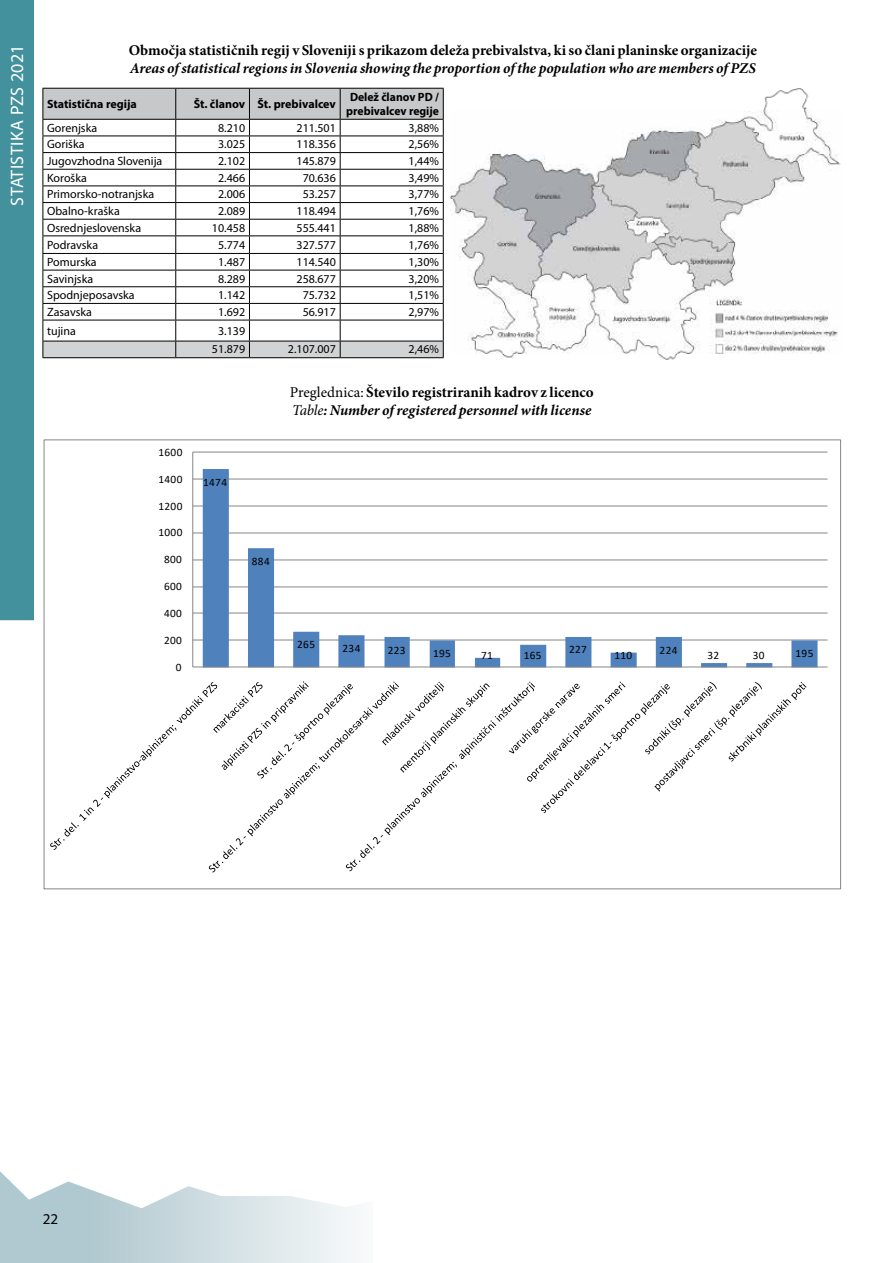
<style>
.page{position:relative;width:893px;height:1263px;background:#fff}
.page>*{position:absolute;margin:0;border:0;box-sizing:border-box;transform-origin:0 0}
.t1{font:18px "Myriad Pro";letter-spacing:.02em;color:#fff}
.t2{font:italic 700 15px/18px "Minion Pro";letter-spacing:-.005em;color:#000}
.t3{font:700 15px "Minion Pro";color:#000}
.t4{font:15px "Myriad Pro";color:#000}
.t5{font:12px/18.9px "Myriad Pro";color:#000;text-align:center}
.t6{font:700 12px/14.4px "Myriad Pro";color:#000;text-align:center}
.t7{font:11.25px "Calibri";letter-spacing:.03em;color:#000}
.s1{font-weight:400;font-style:normal}
.s2{font-style:normal}
.s3{font-weight:400}
</style>
<div class="page">
<svg style="left:0;top:1171px;width:354px;height:92px"></svg>
<div style="left:0;top:0;width:34px;height:620px;background:#43919c"></div>
<svg style="left:43px;top:88px;width:401px;height:269px"></svg>
<hr style="left:43px;top:357px;width:133px;height:1px;background:#000">
<hr style="left:176px;top:357px;width:73px;height:1px;background:#000">
<hr style="left:249px;top:357px;width:91px;height:1px;background:#000">
<hr style="left:340px;top:357px;width:104px;height:1px;background:#000">
<img style="left:451px;top:88px;width:390px;height:272px">
<hr style="left:193px;top:639px;width:634px;height:1px;background:#868686">
<hr style="left:193px;top:613px;width:634px;height:1px;background:#868686">
<hr style="left:193px;top:586px;width:634px;height:1px;background:#868686">
<hr style="left:193px;top:559px;width:634px;height:1px;background:#868686">
<hr style="left:193px;top:532px;width:634px;height:1px;background:#868686">
<hr style="left:193px;top:506px;width:634px;height:1px;background:#868686">
<hr style="left:193px;top:479px;width:634px;height:1px;background:#868686">
<hr style="left:193px;top:452px;width:634px;height:1px;background:#868686">
<svg style="left:203px;top:469px;width:614px;height:197px"></svg>
<hr style="left:192px;top:452px;width:1px;height:215px;background:#868686">
<hr style="left:193px;top:666px;width:634px;height:1px;background:#868686">
<svg style="left:50px;top:681px;width:757px;height:192px"></svg>
<h1 class="t1" style="left:6px;top:206px;width:163px;rotate:-90deg">STATISTIKA PZS 2021</h1>
<p class="t3" style="left:129px;top:40px;width:630px">Območja statističnih regij v Sloveniji s prikazom deleža prebivalstva, ki so člani planinske organizacije</p>
<p class="t2" style="left:130px;top:59px;width:627px">Areas of statistical regions in Slovenia showing the proportion of the population who are members of PZS</p>
<p class="t6" style="left:47px;top:96px;width:91px">Statistična regija</p>
<p class="t6" style="left:194px;top:96px;width:144px">Št. članov Št. prebivalcev</p>
<p class="t6" style="left:346px;top:89px;width:94px">Delež članov PD / prebivalcev regije</p>
<p class="t5" style="left:47px;top:118px;width:52px">Gorenjska</p>
<p class="t5" style="left:218px;top:118px;width:29px">8.210</p>
<p class="t5" style="left:296px;top:118px;width:41px">211.501</p>
<p class="t5" style="left:409px;top:118px;width:32px">3,88%</p>
<p class="t5" style="left:47px;top:135px;width:39px">Goriška</p>
<p class="t5" style="left:218px;top:135px;width:29px">3.025</p>
<p class="t5" style="left:296px;top:135px;width:41px">118.356</p>
<p class="t5" style="left:409px;top:135px;width:32px">2,56%</p>
<p class="t5" style="left:47px;top:151px;width:117px">Jugovzhodna Slovenija</p>
<p class="t5" style="left:218px;top:151px;width:29px">2.102</p>
<p class="t5" style="left:296px;top:151px;width:41px">145.879</p>
<p class="t5" style="left:409px;top:151px;width:32px">1,44%</p>
<p class="t5" style="left:47px;top:168px;width:41px">Koroška</p>
<p class="t5" style="left:218px;top:168px;width:29px">2.466</p>
<p class="t5" style="left:303px;top:168px;width:35px">70.636</p>
<p class="t5" style="left:409px;top:168px;width:32px">3,49%</p>
<p class="t5" style="left:47px;top:185px;width:109px">Primorsko-notranjska</p>
<p class="t5" style="left:218px;top:185px;width:29px">2.006</p>
<p class="t5" style="left:303px;top:185px;width:35px">53.257</p>
<p class="t5" style="left:409px;top:185px;width:32px">3,77%</p>
<p class="t5" style="left:47px;top:201px;width:74px">Obalno-kraška</p>
<p class="t5" style="left:218px;top:201px;width:29px">2.089</p>
<p class="t5" style="left:296px;top:201px;width:41px">118.494</p>
<p class="t5" style="left:409px;top:201px;width:32px">1,76%</p>
<p class="t5" style="left:47px;top:218px;width:95px">Osrednjeslovenska</p>
<p class="t5" style="left:212px;top:218px;width:35px">10.458</p>
<p class="t5" style="left:296px;top:218px;width:41px">555.441</p>
<p class="t5" style="left:409px;top:218px;width:32px">1,88%</p>
<p class="t5" style="left:47px;top:235px;width:53px">Podravska</p>
<p class="t5" style="left:218px;top:235px;width:29px">5.774</p>
<p class="t5" style="left:296px;top:235px;width:41px">327.577</p>
<p class="t5" style="left:409px;top:235px;width:32px">1,76%</p>
<p class="t5" style="left:47px;top:252px;width:51px">Pomurska</p>
<p class="t5" style="left:218px;top:252px;width:29px">1.487</p>
<p class="t5" style="left:296px;top:252px;width:41px">114.540</p>
<p class="t5" style="left:409px;top:252px;width:32px">1,30%</p>
<p class="t5" style="left:47px;top:269px;width:48px">Savinjska</p>
<p class="t5" style="left:218px;top:269px;width:29px">8.289</p>
<p class="t5" style="left:296px;top:269px;width:41px">258.677</p>
<p class="t5" style="left:409px;top:269px;width:32px">3,20%</p>
<p class="t5" style="left:47px;top:285px;width:89px">Spodnjeposavska</p>
<p class="t5" style="left:218px;top:285px;width:29px">1.142</p>
<p class="t5" style="left:303px;top:285px;width:35px">75.732</p>
<p class="t5" style="left:409px;top:285px;width:32px">1,51%</p>
<p class="t5" style="left:47px;top:302px;width:46px">Zasavska</p>
<p class="t5" style="left:218px;top:302px;width:29px">1.692</p>
<p class="t5" style="left:303px;top:302px;width:35px">56.917</p>
<p class="t5" style="left:409px;top:302px;width:32px">2,97%</p>
<p class="t5" style="left:47px;top:321px;width:30px">tujina</p>
<p class="t5" style="left:212px;top:321px;width:35px">3.139<br>51.879</p>
<p class="t5" style="left:288px;top:340px;width:50px">2.107.007</p>
<p class="t5" style="left:409px;top:340px;width:32px">2,46%</p>
<p class="t2" style="left:290px;top:383px;width:306px"><span class="s1">Preglednica:</span> <span class="s2">Število registriranih kadrov z licenco<br></span><span class="s3">Table</span>: Number of registered personnel with license</p>
<p class="t7" style="left:158px;top:444px;width:25px">1600</p>
<p class="t7" style="left:158px;top:471px;width:25px">1400</p>
<p class="t7" style="left:158px;top:498px;width:25px">1200</p>
<p class="t7" style="left:158px;top:525px;width:25px">1000</p>
<p class="t7" style="left:164px;top:552px;width:19px">800</p>
<p class="t7" style="left:164px;top:578px;width:19px">600</p>
<p class="t7" style="left:164px;top:605px;width:19px">400</p>
<p class="t7" style="left:164px;top:632px;width:19px">200</p>
<p class="t7" style="left:176px;top:659px;width:7px">0</p>
<p class="t7" style="left:203px;top:474px;width:25px">1474</p>
<p class="t7" style="left:252px;top:553px;width:19px">884</p>
<p class="t7" style="left:297px;top:636px;width:19px">265</p>
<p class="t7" style="left:342px;top:641px;width:19px">234</p>
<p class="t7" style="left:388px;top:642px;width:19px">223</p>
<p class="t7" style="left:433px;top:646px;width:19px">195</p>
<p class="t7" style="left:481px;top:647px;width:13px">71</p>
<p class="t7" style="left:524px;top:647px;width:19px">165</p>
<p class="t7" style="left:569px;top:641px;width:19px">227</p>
<p class="t7" style="left:614px;top:647px;width:19px">110</p>
<p class="t7" style="left:660px;top:642px;width:19px">224</p>
<p class="t7" style="left:707px;top:647px;width:13px">32</p>
<p class="t7" style="left:753px;top:647px;width:13px">30</p>
<p class="t7" style="left:795px;top:646px;width:19px">195</p>
<p class="t4" style="left:43px;top:1210px;width:17px">22</p>
</div>
